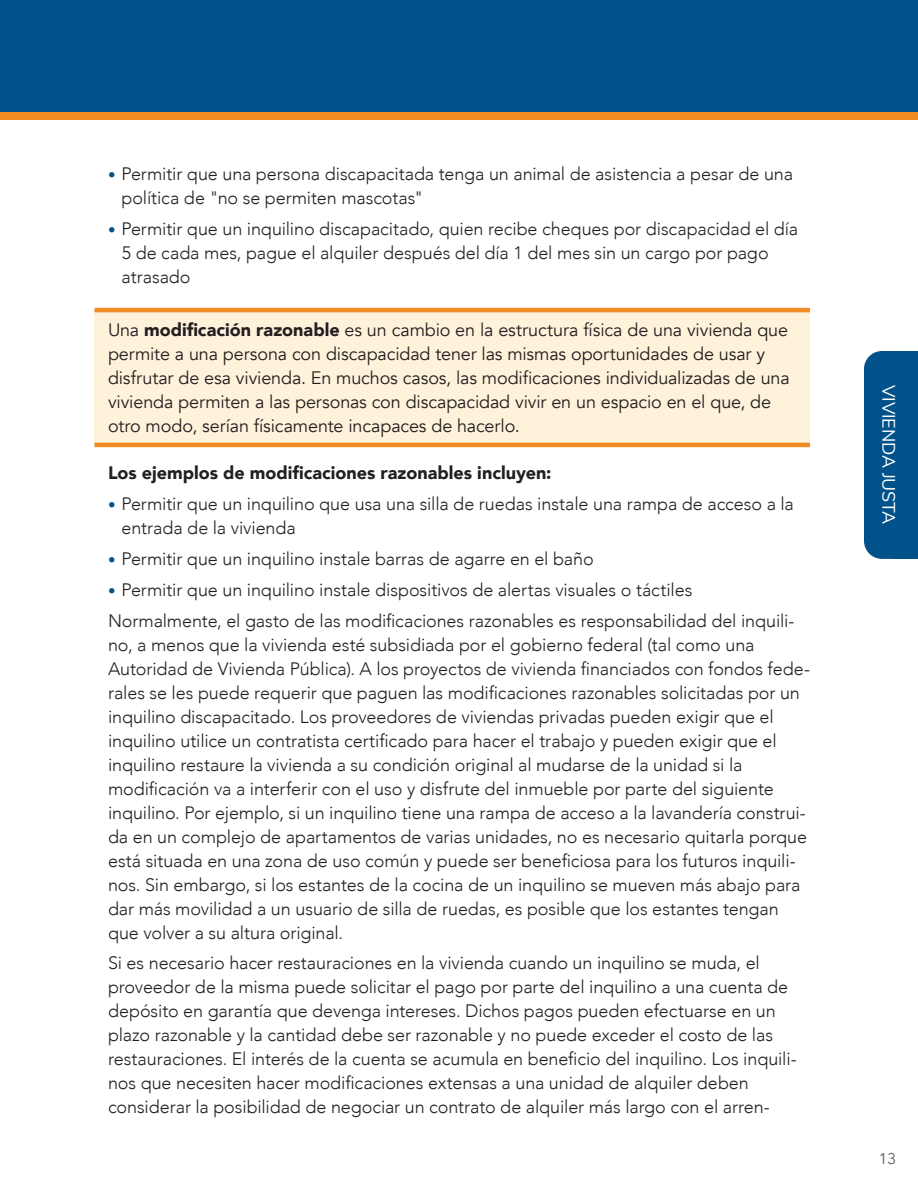
<style>
.page{position:relative;width:918px;height:1188px;background:#fff}
.page>*{position:absolute;margin:0;border:0;box-sizing:border-box;transform-origin:0 0}
.body{font:300 18px/24px "Avenir";letter-spacing:-.005em;color:#231f20}
.body__before_list{font:18px/24px "Avenir";letter-spacing:-.005em;color:#231f20}
.body-2{font:900 18px "Avenir";color:#231f20}
.t1{font:18px "Nunito Sans";letter-spacing:-.005em;color:#fff}
.t2{font:15.6px "Avenir";color:#605e5f}
.s1{font-size:15px;color:#01528a}
.s2{font-weight:900}
</style>
<div class="page">
<div style="left:94px;top:310px;width:716px;height:135px;background:#fef2db"></div>
<hr style="left:94px;top:443px;width:716px;height:4px;background:#f08b21">
<hr style="left:94px;top:308px;width:716px;height:4px;background:#f08b21">
<div style="left:0;top:0;width:918px;height:115px;background:#01528a"></div>
<div style="left:0;top:112px;width:918px;height:8px;background:#f08b21"></div>
<div style="left:864px;top:351px;width:54px;height:208px;background:#01528a"></div>
<p class="body" style="left:122px;top:162px;width:673px;text-indent:-14px"><span class="s1">•</span> Permitir que una persona discapacitada tenga un animal de asistencia a pesar de una política de "no se permiten mascotas"</p>
<p class="body" style="left:122px;top:217px;width:678px;text-indent:-14px"><span class="s1">•</span> Permitir que un inquilino discapacitado, quien recibe cheques por discapacidad el día<br>5 de cada mes, pague el alquiler después del día 1 del mes sin un cargo por pago atrasado</p>
<p class="body__before_list" style="left:108px;top:318px;width:683px">Una <span class="s2">modificación razonable</span> es un cambio en la estructura física de una vivienda que permite a una persona con discapacidad tener las mismas oportunidades de usar y disfrutar de esa vivienda. En muchos casos, las modificaciones individualizadas de una vivienda permiten a las personas con discapacidad vivir en un espacio en el que, de otro modo, serían físicamente incapaces de hacerlo.</p>
<p class="body-2" style="left:108px;top:457px;width:445px">Los ejemplos de modificaciones razonables incluyen:</p>
<p class="body" style="left:122px;top:491px;width:674px;text-indent:-14px"><span class="s1">•</span> Permitir que un inquilino que usa una silla de ruedas instale una rampa de acceso a la entrada de la vivienda</p>
<p class="body" style="left:108px;top:546px;width:487px"><span class="s1">•</span> Permitir que un inquilino instale barras de agarre en el baño</p>
<p class="body" style="left:108px;top:577px;width:586px"><span class="s1">•</span> Permitir que un inquilino instale dispositivos de alertas visuales o táctiles</p>
<p class="body" style="left:108px;top:608px;width:704px">Normalmente, el gasto de las modificaciones razonables es responsabilidad del inquili&shy;no, a menos que la vivienda esté subsidiada por el gobierno federal (tal como una Autoridad de Vivienda Pública). A los proyectos de vivienda financiados con fondos fede&shy;rales se les puede requerir que paguen las modificaciones razonables solicitadas por un inquilino discapacitado. Los proveedores de viviendas privadas pueden exigir que el inquilino utilice un contratista certificado para hacer el trabajo y pueden exigir que el inquilino restaure la vivienda a su condición original al mudarse de la unidad si la modificación va a interferir con el uso y disfrute del inmueble por parte del siguiente inquilino. Por ejemplo, si un inquilino tiene una rampa de acceso a la lavandería construi&shy;da en un complejo de apartamentos de varias unidades, no es necesario quitarla porque está situada en una zona de uso común y puede ser beneficiosa para los futuros inquili&shy;nos. Sin embargo, si los estantes de la cocina de un inquilino se mueven más abajo para dar más movilidad a un usuario de silla de ruedas, es posible que los estantes tengan que volver a su altura original.</p>
<p class="body" style="left:108px;top:951px;width:690px">Si es necesario hacer restauraciones en la vivienda cuando un inquilino se muda, el proveedor de la misma puede solicitar el pago por parte del inquilino a una cuenta de depósito en garantía que devenga intereses. Dichos pagos pueden efectuarse en un plazo razonable y la cantidad debe ser razonable y no puede exceder el costo de las restauraciones. El interés de la cuenta se acumula en beneficio del inquilino. Los inquili&shy;nos que necesiten hacer modificaciones extensas a una unidad de alquiler deben considerar la posibilidad de negociar un contrato de alquiler más largo con el arren-</p>
<p class="t1" style="left:902px;top:385px;width:141px;rotate:90deg">VIVIENDA JUSTA</p>
<p class="t2" style="left:879px;top:1149px;width:19px">13</p>
</div>
